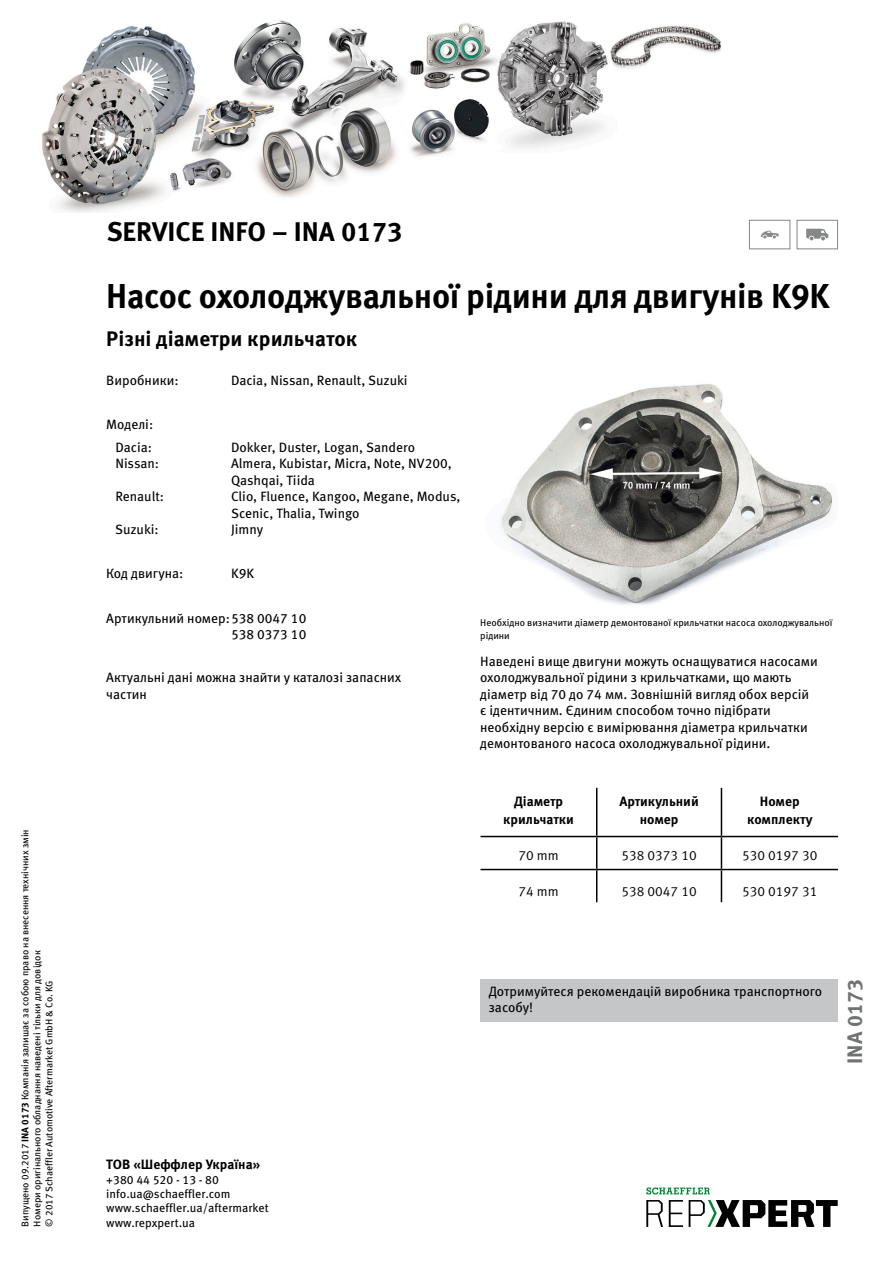
<style>
.page{position:relative;width:893px;height:1263px;background:#fff}
.page>*{position:absolute;margin:0;border:0;box-sizing:border-box;transform-origin:0 0}
.t1{font:700 34.5px "Meta Pro";letter-spacing:-.01em;color:#000}
.t2{font:700 27px "Meta Pro";color:#000}
.t3{font:700 21px "Meta Pro";color:#000}
.t4{font:700 21px "Meta Pro";color:#6f7172}
.t5{font:13.5px/16.5px "Meta Pro";color:#000}
.t6{font:700 13.5px/18px "Meta Pro";color:#000;text-align:center}
.t7{font:13.5px "Meta Pro Norm";color:#000}
.t8{font:12px/14.4px "Meta Pro";color:#000}
.t9{font:9.75px/12px "Meta Pro";color:#000}
.s1{font-weight:700}
</style>
<div class="page">
<div style="left:480px;top:979px;width:357px;height:43px;background:#c5c6c7"></div>
<img style="left:499px;top:384px;width:336px;height:221px">
<hr style="left:596px;top:788px;width:1px;height:48px;background:#000">
<hr style="left:721px;top:788px;width:1px;height:48px;background:#000">
<hr style="left:480px;top:836px;width:117px;height:1px;background:#000">
<hr style="left:597px;top:836px;width:124px;height:1px;background:#000">
<hr style="left:596px;top:837px;width:1px;height:32px;background:#000">
<hr style="left:721px;top:836px;width:117px;height:1px;background:#000">
<hr style="left:721px;top:837px;width:1px;height:32px;background:#000">
<hr style="left:480px;top:869px;width:117px;height:1px;background:#000">
<hr style="left:597px;top:869px;width:124px;height:1px;background:#000">
<hr style="left:596px;top:870px;width:1px;height:32px;background:#000">
<hr style="left:721px;top:869px;width:117px;height:1px;background:#000">
<hr style="left:721px;top:870px;width:1px;height:32px;background:#000">
<div style="left:749px;top:220px;width:41px;height:29px;border:1px solid #868789"></div>
<svg style="left:761px;top:231px;width:18px;height:7px"></svg>
<div style="left:797px;top:220px;width:41px;height:29px;border:1px solid #868789"></div>
<svg style="left:806px;top:229px;width:22px;height:11px"></svg>
<img style="left:42px;top:20px;width:679px;height:193px">
<svg style="left:646px;top:1200px;width:17px;height:27px"></svg>
<svg style="left:669px;top:1200px;width:14px;height:27px"></svg>
<svg style="left:689px;top:1200px;width:149px;height:27px"></svg>
<svg style="left:646px;top:1187px;width:64px;height:7px"></svg>
<p class="t9" style="left:19px;top:1226px;width:399px;rotate:-90deg">Випущено 09.2017 <span class="s1">INA 0173</span> Компанія залишає за собою право на внесення технічних змін</p>
<p class="t9" style="left:31px;top:1226px;width:278px;rotate:-90deg">Номери оригінального обладнання наведені тільки для довідок © 2017 Schaeffler Automotive Aftermarket GmbH &amp; Co. KG</p>
<h2 class="t2" style="left:107px;top:210px;width:297px">SERVICE INFO – INA 0173</h2>
<h1 class="t1" style="left:106px;top:269px;width:725px">Насос охолоджувальної рідини для двигунів K9K</h1>
<h3 class="t3" style="left:106px;top:323px;width:253px">Різні діаметри крильчаток</h3>
<p class="t5" style="left:106px;top:371px;width:74px">Виробники:</p>
<p class="t5" style="left:231px;top:371px;width:178px">Dacia, Nissan, Renault, Suzuki</p>
<p class="t5" style="left:106px;top:413px;width:48px;line-height:22.2px;text-align:center">Моделі:<br>Dacia:</p>
<p class="t5" style="left:115px;top:454px;width:45px">Nissan:</p>
<p class="t5" style="left:115px;top:487px;width:50px">Renault:</p>
<p class="t5" style="left:115px;top:520px;width:45px">Suzuki:</p>
<p class="t5" style="left:231px;top:438px;width:231px">Dokker, Duster, Logan, Sandero<br>Almera, Kubistar, Micra, Note, NV200,<br>Qashqai, Tiida<br>Clio, Fluence, Kangoo, Megane, Modus,<br>Scenic, Thalia, Twingo<br>Jimny</p>
<p class="t5" style="left:106px;top:564px;width:79px">Код двигуна:</p>
<p class="t5" style="left:231px;top:564px;width:25px">K9K</p>
<p class="t5" style="left:106px;top:609px;width:202px;text-align:right">Артикульний номер:538 0047 10<br>538 0373 10</p>
<p class="t5" style="left:106px;top:668px;width:297px">Актуальні дані можна знайти у каталозі запасних частин</p>
<p class="t9" style="left:480px;top:616px;width:354px;line-height:12.8px">Необхідно визначити діаметр демонтованої крильчатки насоса охолоджувальної рідини</p>
<p class="t5" style="left:480px;top:652px;width:339px">Наведені вище двигуни можуть оснащуватися насосами охолоджувальної рідини з крильчатками, що мають діаметр від 70 до 74 мм. Зовнішній вигляд обох версій є ідентичним. Єдиним способом точно підібрати необхідну версію є вимірювання діаметра крильчатки демонтованого насоса охолоджувальної рідини.</p>
<p class="t6" style="left:503px;top:791px;width:72px">Діаметр крильчатки</p>
<p class="t6" style="left:619px;top:791px;width:81px">Артикульний номер</p>
<p class="t6" style="left:747px;top:791px;width:67px">Номер комплекту</p>
<p class="t7" style="left:518px;top:845px;width:42px">70 mm</p>
<p class="t7" style="left:621px;top:845px;width:77px">538 0373 10</p>
<p class="t7" style="left:742px;top:845px;width:77px">530 0197 30</p>
<p class="t7" style="left:518px;top:881px;width:42px">74 mm</p>
<p class="t7" style="left:621px;top:881px;width:77px">538 0047 10</p>
<p class="t7" style="left:742px;top:881px;width:77px">530 0197 31</p>
<p class="t5" style="left:489px;top:982px;width:335px">Дотримуйтеся рекомендацій виробника транспортного засобу!</p>
<h3 class="t4" style="left:838px;top:1064px;width:86px;rotate:-90deg">INA 0173</h3>
<p class="t6" style="left:106px;top:1155px;width:155px">ТОВ «Шеффлер Україна»</p>
<p class="t8" style="left:106px;top:1171px;width:164px">+380 44 520 - 13 - 80 info.ua@schaeffler.com www.schaeffler.ua/aftermarket</p>
<p class="t8" style="left:106px;top:1215px;width:90px">www.repxpert.ua</p>
</div>
